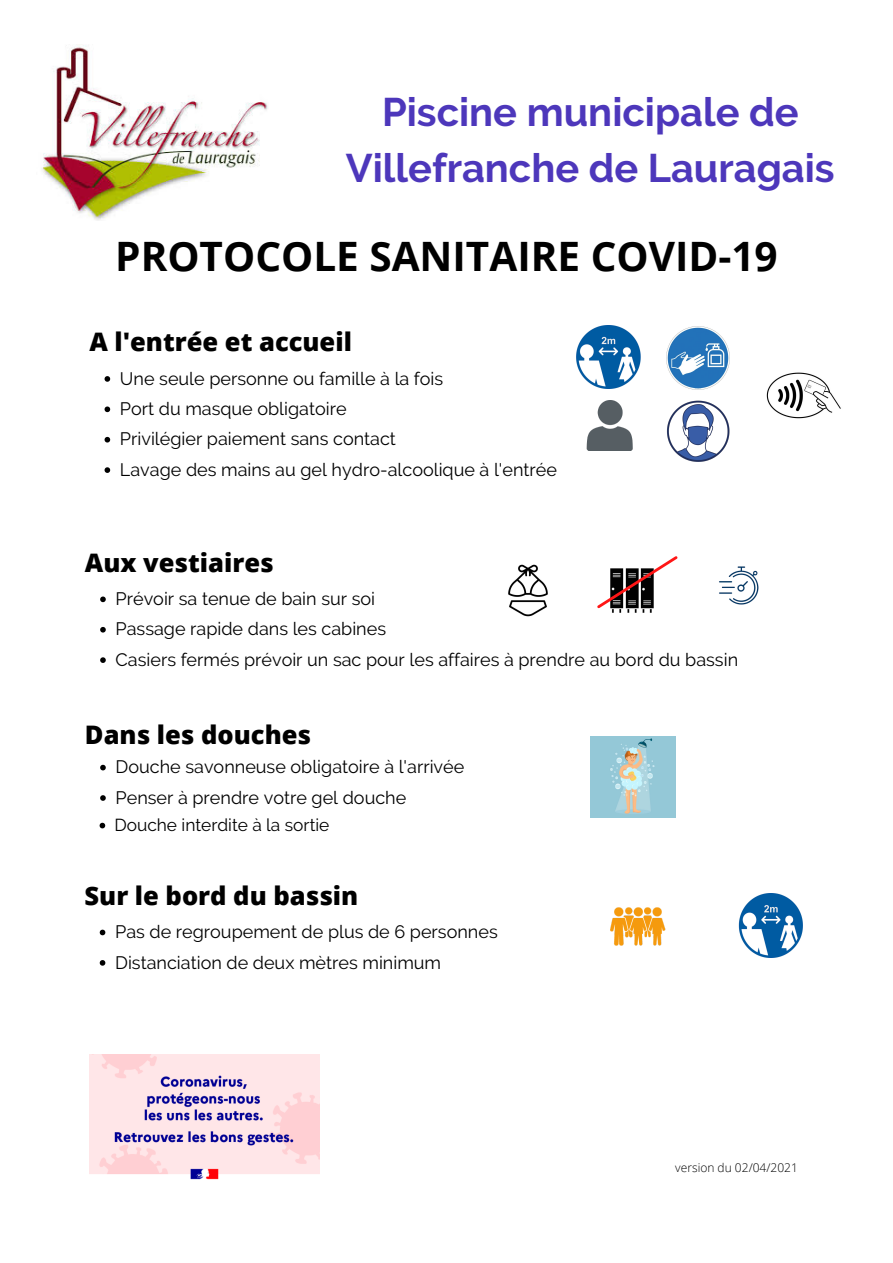
<style>
.page{position:relative;width:893px;height:1263px;background:#fff}
.page>*{position:absolute;margin:0;border:0;box-sizing:border-box;transform-origin:0 0}
.t1{font:700 40.5px "Open Sans";color:#000}
.t2{font:700 39.75px/55.1px "Raleway";color:#4d37bb;text-align:center}
.t3{font:800 25.5px "Open Sans";color:#000}
.t4{font:18px "Raleway";color:#000}
.t5{font:17.33px "Raleway";color:#000}
.t6{font:300 12px "Open Sans";color:#000}
</style>
<div class="page">
<img style="left:42px;top:45px;width:226px;height:175px">
<svg style="left:105px;top:376px;width:5px;height:6px"></svg>
<svg style="left:105px;top:406px;width:5px;height:6px"></svg>
<svg style="left:105px;top:437px;width:5px;height:5px"></svg>
<svg style="left:105px;top:467px;width:5px;height:6px"></svg>
<img style="left:586px;top:400px;width:47px;height:51px">
<img style="left:667px;top:400px;width:62px;height:62px">
<img style="left:576px;top:325px;width:65px;height:64px">
<img style="left:666px;top:327px;width:63px;height:62px">
<img style="left:766px;top:372px;width:75px;height:47px">
<img style="left:508px;top:564px;width:40px;height:53px">
<img style="left:612px;top:611px;width:40px;height:2px">
<img style="left:719px;top:566px;width:40px;height:39px">
<svg style="left:597px;top:556px;width:81px;height:55px"></svg>
<img style="left:590px;top:736px;width:85px;height:82px">
<img style="left:610px;top:907px;width:56px;height:39px">
<svg style="left:100px;top:930px;width:5px;height:5px"></svg>
<svg style="left:100px;top:960px;width:5px;height:6px"></svg>
<img style="left:738px;top:893px;width:65px;height:64px">
<img style="left:89px;top:1054px;width:230px;height:126px">
<svg style="left:100px;top:596px;width:6px;height:6px"></svg>
<svg style="left:100px;top:627px;width:6px;height:5px"></svg>
<svg style="left:100px;top:657px;width:6px;height:6px"></svg>
<svg style="left:100px;top:765px;width:6px;height:5px"></svg>
<svg style="left:100px;top:795px;width:6px;height:6px"></svg>
<svg style="left:100px;top:823px;width:5px;height:5px"></svg>
<p class="t2" style="left:346px;top:85px;width:490px">Piscine municipale de<br>Villefranche de Lauragais</p>
<p class="t1" style="left:115px;top:227px;width:664px">PROTOCOLE SANITAIRE COVID-19</p>
<p class="t3" style="left:89px;top:324px;width:264px">A l'entrée et accueil</p>
<p class="t4" style="left:120px;top:368px;width:325px">Une seule personne ou famille à la fois</p>
<p class="t4" style="left:120px;top:398px;width:228px">Port du masque obligatoire</p>
<p class="t4" style="left:120px;top:428px;width:277px">Privilégier paiement sans contact</p>
<p class="t4" style="left:120px;top:459px;width:438px">Lavage des mains au gel hydro-alcoolique à l'entrée</p>
<p class="t3" style="left:85px;top:544px;width:190px">Aux vestiaires</p>
<p class="t4" style="left:116px;top:588px;width:261px">Prévoir sa tenue de bain sur soi</p>
<p class="t4" style="left:116px;top:618px;width:272px">Passage rapide dans les cabines</p>
<p class="t4" style="left:116px;top:649px;width:624px">Casiers fermés prévoir un sac pour les affaires à prendre au bord du bassin</p>
<p class="t3" style="left:85px;top:717px;width:228px">Dans les douches</p>
<p class="t4" style="left:116px;top:756px;width:350px">Douche savonneuse obligatoire à l'arrivée</p>
<p class="t4" style="left:116px;top:787px;width:292px">Penser à prendre votre gel douche</p>
<p class="t5" style="left:114px;top:814px;width:216px">Douche interdite à la sortie</p>
<p class="t3" style="left:85px;top:878px;width:275px">Sur le bord du bassin</p>
<p class="t4" style="left:115px;top:921px;width:384px">Pas de regroupement de plus de 6 personnes</p>
<p class="t4" style="left:115px;top:951px;width:327px">Distanciation de deux mètres minimum</p>
<p class="t6" style="left:675px;top:1159px;width:124px">version du 02/04/2021</p>
</div>
